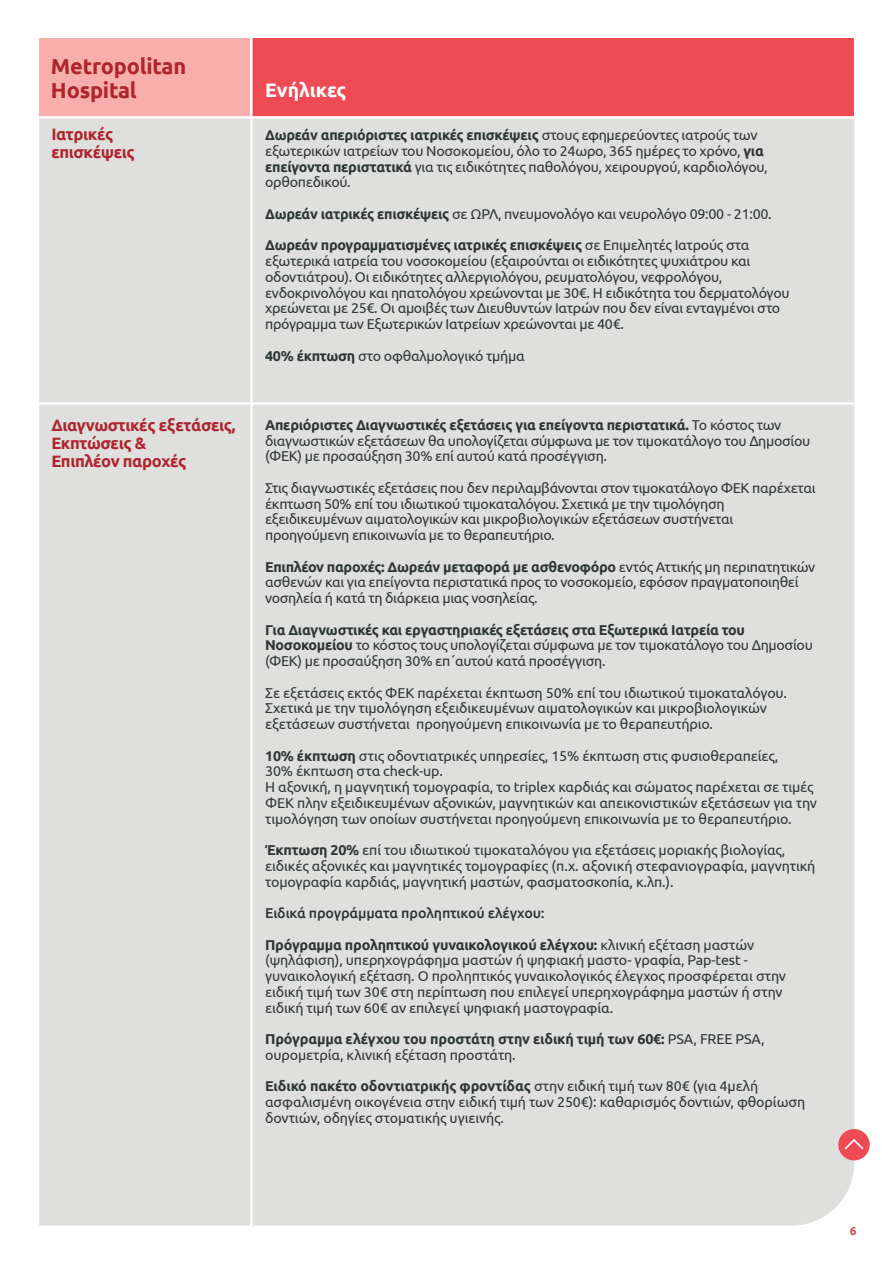
<style>
.page{position:relative;width:893px;height:1263px;background:#fff}
.page>*{position:absolute;margin:0;border:0;box-sizing:border-box;transform-origin:0 0}
.t1{font:700 21.75px/23.2px "Ubuntu";letter-spacing:-.01em;color:#af252d}
.t2{font:700 19.5px "Ubuntu";color:#fff}
.t3{font:700 16.5px/18px "Ubuntu";letter-spacing:-.025em;color:#af252d}
.t4{font:14.25px/15.8px "Ubuntu";letter-spacing:-.02em;color:#2e3635}
.t5{font:700 14.25px/15.8px "Ubuntu";letter-spacing:-.01em;color:#2e3635}
.t6{font:500 14.25px "Ubuntu";letter-spacing:-.01em;color:#2e3635}
.t7{font:700 12px "Ubuntu";color:#d2534b}
.s1{font-weight:700}
.s2{font-weight:400}
</style>
<div class="page">
<div style="left:252px;top:38px;width:602px;height:78px;background:#ef4b55"></div>
<div style="left:39px;top:118px;width:815px;height:1108px;background:#dfdfde"></div>
<hr style="left:39px;top:402px;width:815px;height:3px;background:#fff">
<div style="left:39px;top:38px;width:211px;height:80px;background:#f8afab"></div>
<hr style="left:39px;top:116px;width:820px;height:2px;background:#fff">
<hr style="left:250px;top:24px;width:3px;height:1215px;background:#fff">
<div style="left:838px;top:1129px;width:32px;height:31px;background:#ef4b55;border-radius:50%"></div>
<svg style="left:844px;top:1139px;width:20px;height:11px"></svg>
<h1 class="t1" style="left:51px;top:55px;width:137px">Metropolitan<br>Hospital</h1>
<h2 class="t2" style="left:265px;top:78px;width:83px">Ενήλικες</h2>
<p class="t3" style="left:51px;top:125px;width:85px">Ιατρικές επισκέψεις</p>
<p class="t4" style="left:265px;top:127px;width:504px"><span class="s1">Δωρεάν απεριόριστες ιατρικές επισκέψεις</span> στους εφημερεύοντες ιατρούς των εξωτερικών ιατρείων του Νοσοκομείου, όλο το 24ωρο, 365 ημέρες το χρόνο, <span class="s1">για επείγοντα περιστατικά</span> για τις ειδικότητες παθολόγου, χειρουργού, καρδιολόγου, ορθοπεδικού.</p>
<p class="t4" style="left:265px;top:205px;width:508px"><span class="s1">∆ωρεάν ιατρικές επισκέψεις</span> σε ΩΡΛ, πνευμονολόγο και νευρολόγο 09:00 - 21:00.</p>
<p class="t4" style="left:265px;top:237px;width:526px"><span class="s1">Δωρεάν προγραµµατισµένες ιατρικές επισκέψεις</span> σε Επιµελητές Ιατρούς στα εξωτερικά ιατρεία του νοσοκομείου (εξαιρούνται οι ειδικότητες ψυχιάτρου και οδοντιάτρου). Οι ειδικότητες αλλεργιολόγου, ρευματολόγου, νεφρολόγου, ενδοκρινολόγου και ηπατολόγου χρεώνονται με 30€. Η ειδικότητα του δερματολόγου χρεώνεται με 25€. Οι αμοιβές των Διευθυντών Ιατρών που δεν είναι ενταγμένοι στο πρόγραμμα των Εξωτερικών Ιατρείων χρεώνονται με 40€.</p>
<p class="t4" style="left:265px;top:347px;width:261px"><span class="s1">40% έκπτωση</span> στο οφθαλµολογικό τµήµα</p>
<p class="t3" style="left:51px;top:416px;width:186px">Διαγνωστικές εξετάσεις,<br>Εκπτώσεις &amp;<br>Επιπλέον παροχές</p>
<p class="t4" style="left:265px;top:416px;width:547px"><span class="s1">Απεριόριστες Διαγνωστικές εξετάσεις για επείγοντα περιστατικά.</span> Το κόστος των διαγνωστικών εξετάσεων θα υπολογίζεται σύμφωνα με τον τιμοκατάλογο του Δημοσίου (ΦΕΚ) με προσαύξηση 30% επί αυτού κατά προσέγγιση.</p>
<p class="t4" style="left:265px;top:479px;width:552px">Στις διαγνωστικές εξετάσεις που δεν περιλαμβάνονται στον τιμοκατάλογο ΦΕΚ παρέχεται έκπτωση 50% επί του ιδιωτικού τιμοκαταλόγου. Σχετικά με την τιμολόγηση εξειδικευμένων αιματολογικών και μικροβιολογικών εξετάσεων συστήνεται προηγούμενη επικοινωνία με το θεραπευτήριο.</p>
<p class="t4" style="left:265px;top:558px;width:552px"><span class="s1">Επιπλέον παροχές: Δωρεάν µεταφορά µε ασθενοφόρο</span> εντός Αττικής µη περιπατητικών ασθενών και για επείγοντα περιστατικά προς το νοσοκοµείο, εφόσον πραγματοποιηθεί νοσηλεία ή κατά τη διάρκεια μιας νοσηλείας.</p>
<p class="t4" style="left:265px;top:621px;width:549px"><span class="s1">Για Διαγνωστικές και εργαστηριακές εξετάσεις στα Εξωτερικά Ιατρεία του<br>Νοσοκομείου</span> το κόστος τους υπολογίζεται σύμφωνα με τον τιμοκατάλογο του Δημοσίου (ΦΕΚ) με προσαύξηση 30% επ΄αυτού κατά προσέγγιση.</p>
<p class="t4" style="left:265px;top:684px;width:523px">Σε εξετάσεις εκτός ΦΕΚ παρέχεται έκπτωση 50% επί του ιδιωτικού τιμοκαταλόγου.<br>Σχετικά με την τιμολόγηση εξειδικευμένων αιματολογικών και μικροβιολογικών εξετάσεων συστήνεται προηγούμενη επικοινωνία με το θεραπευτήριο.</p>
<p class="t4" style="left:265px;top:747px;width:553px"><span class="s1">10% έκπτωση</span> στις οδοντιατρικές υπηρεσίες, 15% έκπτωση στις φυσιοθεραπείες,<br>30% έκπτωση στα check-up.<br>Η αξονική, η μαγνητική τομογραφία, το triplex καρδιάς και σώματος παρέχεται σε τιμές ΦΕΚ πλην εξειδικευμένων αξονικών, μαγνητικών και απεικονιστικών εξετάσεων για την τιμολόγηση των οποίων συστήνεται προηγούμενη επικοινωνία με το θεραπευτήριο.</p>
<p class="t4" style="left:265px;top:842px;width:552px"><span class="s1">Έκπτωση 20%</span> επί του ιδιωτικού τιμοκαταλόγου για εξετάσεις μοριακής βιολογίας, ειδικές αξονικές και μαγνητικές τομογραφίες (π.χ. αξονική στεφανιογραφία, μαγνητική τομογραφία καρδιάς, μαγνητική μαστών, φασματοσκοπία, κ.λπ.).</p>
<p class="t6" style="left:265px;top:904px;width:281px">Ειδικά προγράμματα προληπτικού ελέγχου:</p>
<p class="t4" style="left:265px;top:936px;width:522px"><span class="s1">Πρόγραμμα προληπτικού γυναικολογικού ελέγχου:</span> κλινική εξέταση μαστών (ψηλάφιση), υπερηχογράφημα μαστών ή ψηφιακή μαστο- γραφία, Pap-test - γυναικολογική εξέταση. Ο προληπτικός γυναικολογικός έλεγχος προσφέρεται στην ειδική τιμή των 30€ στη περίπτωση που επιλεγεί υπερηχογράφημα μαστών ή στην ειδική τιμή των 60€ αν επιλεγεί ψηφιακή μαστογραφία.</p>
<p class="t5" style="left:265px;top:1031px;width:501px">Πρόγραμμα ελέγχου του προστάτη στην ειδική τιμή των 60€: <span class="s2">PSA, FREE PSA, ουρομετρία, κλινική εξέταση προστάτη.</span></p>
<p class="t4" style="left:265px;top:1078px;width:542px"><span class="s1">Ειδικό πακέτο οδοντιατρικής φροντίδας</span> στην ειδική τιμή των 80€ (για 4μελή ασφαλισμένη οικογένεια στην ειδική τιμή των 250€): καθαρισμός δοντιών, φθορίωση δοντιών, οδηγίες στοματικής υγιεινής.</p>
<p class="t7" style="left:850px;top:1223px;width:8px">6</p>
</div>
